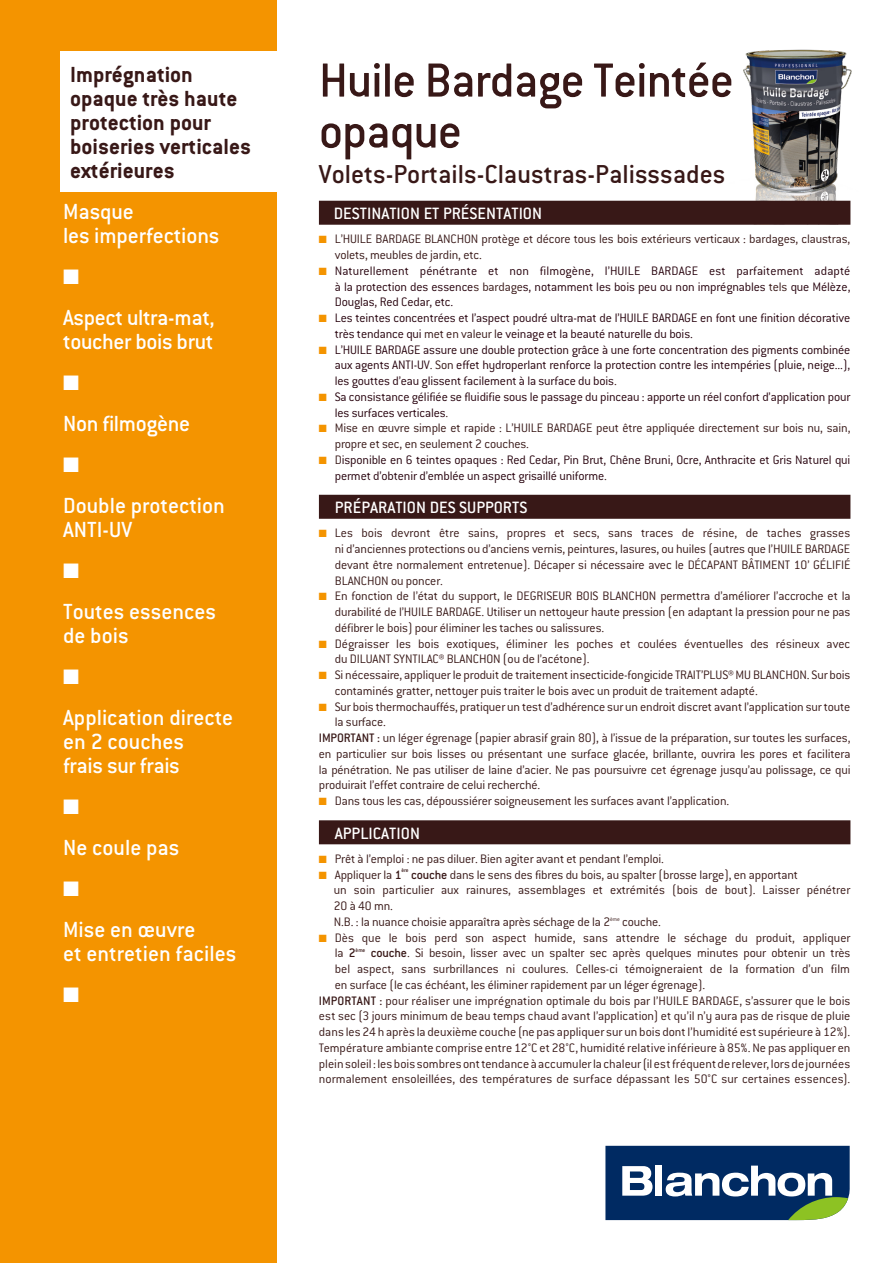
<style>
.page{position:relative;width:893px;height:1263px;background:#fff}
.page>*{position:absolute;margin:0;border:0;box-sizing:border-box;transform-origin:0 0}
.t1{font:500 52.5px/51px "Conduit ITC";letter-spacing:-.02em;color:#381817}
.t2{font:500 28.5px "Conduit ITC";color:#381817}
.t3{font:500 24px/24px "Conduit ITC";color:#fff}
.t4{font:700 24px/24px "Conduit ITC";color:#381817}
.t5{font:21px "Zapf Dingbats ITC";color:#fff}
.t6{font:500 18px "Conduit ITC";color:#fff}
.t7{font:300 13.5px/15.8px "Conduit ITC";letter-spacing:-.01em;color:#381817}
.t8{font:300 13.5px/15.8px "Conduit ITC";letter-spacing:-.01em;color:#26000c}
.t9{font:500 6px "Conduit ITC";letter-spacing:-.01em;color:#381817}
.t10{font:300 6px "Conduit ITC";color:#381817}
.s1{color:#f49400}
.s2{color:#381817}
.s3{font-weight:500}
</style>
<div class="page">
<img style="left:728px;top:49px;width:124px;height:176px">
<div style="left:0;top:0;width:276px;height:1263px;background:#f49400"></div>
<div style="left:319px;top:201px;width:531px;height:24px;background:#381817"></div>
<div style="left:319px;top:495px;width:531px;height:24px;background:#381817"></div>
<div style="left:319px;top:820px;width:531px;height:24px;background:#381817"></div>
<div style="left:61px;top:51px;width:220px;height:140px;background:#fff"></div>
<svg style="left:605px;top:1146px;width:245px;height:74px"></svg>
<h3 class="t4" style="left:70px;top:62px;width:182px">Imprégnation opaque très haute protection pour boiseries verticales extérieures</h3>
<h1 class="t1" style="left:319px;top:54px;width:417px">Huile Bardage Teintée opaque</h1>
<h2 class="t2" style="left:319px;top:158px;width:408px">Volets-Portails-Claustras-Palisssades</h2>
<h3 class="t3" style="left:63px;top:199px;width:158px">Masque<br>les imperfections</h3>
<h3 class="t5" style="left:63px;top:267px;width:17px">■</h3>
<h3 class="t3" style="left:63px;top:305px;width:153px">Aspect ultra-mat, toucher bois brut</h3>
<h3 class="t5" style="left:63px;top:373px;width:17px">■</h3>
<h3 class="t3" style="left:63px;top:411px;width:129px">Non filmogène</h3>
<h3 class="t5" style="left:63px;top:455px;width:17px">■</h3>
<h3 class="t3" style="left:63px;top:493px;width:163px">Double protection<br>ANTI-UV</h3>
<h3 class="t5" style="left:63px;top:561px;width:17px">■</h3>
<h3 class="t3" style="left:63px;top:599px;width:154px">Toutes essences de bois</h3>
<h3 class="t5" style="left:63px;top:667px;width:17px">■</h3>
<h3 class="t3" style="left:63px;top:705px;width:172px">Application directe en 2 couches<br>frais sur frais</h3>
<h3 class="t5" style="left:63px;top:797px;width:17px">■</h3>
<h3 class="t3" style="left:63px;top:835px;width:118px">Ne coule pas</h3>
<h3 class="t5" style="left:63px;top:879px;width:17px">■</h3>
<h3 class="t3" style="left:63px;top:918px;width:175px">Mise en œuvre<br>et entretien faciles</h3>
<h3 class="t5" style="left:63px;top:985px;width:17px">■</h3>
<h3 class="t6" style="left:334px;top:203px;width:210px">DESTINATION ET PRÉSENTATION</h3>
<p class="t7" style="left:335px;top:231px;width:517px;text-indent:-16px"><span class="s1">■</span> L’HUILE BARDAGE BLANCHON protège et décore tous les bois extérieurs verticaux : bardages, claustras, volets, meubles de jardin, etc.</p>
<p class="t8" style="left:335px;top:263px;width:517px;text-align:justify;text-indent:-16px"><span class="s1">■</span> Naturellement pénétrante et non filmogène, l’HUILE BARDAGE est parfaitement adapté à la protection des essence<span class="s2">s bardage</span>s, notamment les bois peu ou non imprégnables <span class="s2">tels</span> que Mélèze, Douglas, Red Cedar, etc.</p>
<p class="t8" style="left:335px;top:310px;width:517px;text-indent:-16px"><span class="s1">■</span> Les teintes concentrées et l’aspect poudré ultra-mat de l’HUILE BARDAGE en font une finition décorative très tendance qui <span class="s2">met en valeur l</span>e veinage et la beauté naturelle du bois.</p>
<p class="t8" style="left:335px;top:341px;width:517px;text-align:justify;text-indent:-16px"><span class="s1">■</span> L’HUILE BARDAGE assure une double protection grâce à une forte concentration des pigments combinée aux agents ANTI-UV<span class="s2">. Son</span> effet hydroperlant renforce la protection contre les intempéries (pluie, neige...), les gouttes d’eau glissent facilement à la surface du bois<span class="s2">.--</span></p>
<p class="t8" style="left:335px;top:389px;width:517px;text-indent:-16px"><span class="s1">■</span> Sa consistance gélifiée se fluidifie sous le passage du pinceau : apporte un réel confort d’application pour les surfaces verticales<span class="s2">.--</span></p>
<p class="t7" style="left:335px;top:420px;width:517px;text-indent:-16px"><span class="s1">■</span> Mise en œuvre simple et rapide : L’HUILE BARDAGE peut être appliquée directement sur bois nu, sain, propre et sec, en seulement 2 couches.--</p>
<p class="t8" style="left:335px;top:452px;width:517px;text-indent:-16px"><span class="s1">■</span> <span class="s2">D</span>isponible en 6 teintes opaques : Red Cedar, Pin Brut, Chêne Bruni, Ocre, Anthracite et Gris Naturel qui permet d’obtenir d’emblée un aspect grisaillé uniforme<span class="s2">.--</span></p>
<h3 class="t6" style="left:335px;top:497px;width:194px">PRÉPARATION DES SUPPORTS</h3>
<p class="t7" style="left:335px;top:525px;width:517px;text-align:justify;text-indent:-16px"><span class="s1">■</span> Les bois devront être sains, propres et secs, sans traces de résine, de taches grasses ni d’anciennes protections ou d’anciens vernis, peintures, lasures, ou huiles (autres que l’HUILE BARDAGE devant être normalement entretenue). Décaper si nécessaire avec le DÉCAPANT BÂTIMENT 10’ GÉLIFIÉ BLANCHON ou poncer.</p>
<p class="t7" style="left:335px;top:588px;width:517px;text-align:justify;text-indent:-16px"><span class="s1">■</span> En fonction de l’état du support, le DEGRISEUR BOIS BLANCHON permettra d’améliorer l’accroche et la durabilité de l’HUILE BARDAGE. Utiliser un nettoyeur haute pression (en adaptant la pression pour ne pas défibrer le bois) pour éliminer les taches ou salissures.</p>
<p class="t7" style="left:335px;top:635px;width:517px;text-indent:-16px"><span class="s1">■</span> Dégraisser les bois exotiques, éliminer les poches et coulées éventuelles des résineux avec du DILUANT SYNTILAC® BLANCHON (ou de l’acétone).</p>
<p class="t7" style="left:319px;top:667px;width:449px"><span class="s1">■</span> Si nécessaire, appliquer le produit de traitement insecticide-fongicide Trait’Plus® MU Blanchon</p>
<p class="t7" style="left:807px;top:667px;width:45px">. Sur bois</p>
<p class="t7" style="left:335px;top:683px;width:425px">contaminés gratter, nettoyer puis traiter le bois avec un produit de traitement adapté.---</p>
<p class="t7" style="left:319px;top:698px;width:533px"><span class="s1">■</span> Sur bois thermochauffés, pratiquer un test d’adhérence sur un endroit discret avant l’application sur toute</p>
<p class="t7" style="left:335px;top:714px;width:53px">la surface.</p>
<p class="t7" style="left:319px;top:730px;width:533px"><span class="s3">IMPORTANT :</span> un léger égrenage (papier abrasif grain 80), à l’issue de la préparation, sur toutes les surfaces,</p>
<p class="t7" style="left:319px;top:746px;width:533px">en particulier sur bois lisses ou présentant une surface glacée, brillante, ouvrira les pores et facilitera</p>
<p class="t7" style="left:319px;top:761px;width:533px">la pénétration. Ne pas utiliser de laine d’acier. Ne pas poursuivre cet égrenage jusqu’au polissage, ce qui</p>
<p class="t7" style="left:319px;top:777px;width:223px">produirait l’effet contraire de celui recherché.</p>
<p class="t7" style="left:319px;top:793px;width:412px"><span class="s1">■</span> Dans tous les cas, dépoussiérer soigneusement les surfaces avant l’application.</p>
<h3 class="t6" style="left:335px;top:823px;width:87px">APPLICATION</h3>
<p class="t7" style="left:319px;top:851px;width:347px"><span class="s1">■</span> Prêt à l’emploi : ne pas diluer. Bien agiter avant et pendant l’emploi.</p>
<p class="t7" style="left:319px;top:866px;width:84px"><span class="s1">■</span> Appliquer la <span class="s3">1</span></p>
<p class="t9" style="left:401px;top:867px;width:9px">ère</p>
<p class="t7" style="left:334px;top:866px;width:518px;text-indent:77px"><span class="s3">couche</span> dans le sens des fibres du bois, au spalter (brosse large), en apportant<br>un soin particulier aux rainures, assemblages et extrémités (bois de bout). Laisser pénétrer 20 à 40 mn.<br>N.B. : la nuance choisie apparaîtra après séchage de la 2</p>
<p class="t10" style="left:610px;top:916px;width:11px">ème</p>
<p class="t7" style="left:622px;top:914px;width:40px">couche.</p>
<p class="t7" style="left:335px;top:929px;width:517px;text-indent:-16px"><span class="s1">■</span> Dès que le bois perd son aspect humide, sans attendre le séchage du produit, appliquer la <span class="s3">2</span></p>
<p class="t9" style="left:356px;top:947px;width:11px">ème</p>
<p class="t7" style="left:371px;top:945px;width:481px"><span class="s3">couche</span>. Si besoin, lisser avec un spalter sec après quelques minutes pour obtenir un très</p>
<p class="t7" style="left:335px;top:961px;width:517px">bel aspect, sans surbrillances ni coulures. Celles-ci témoigneraient de la formation d’un film</p>
<p class="t7" style="left:335px;top:977px;width:372px">en surface (le cas échéant, les éliminer rapidement par un léger égrenage).</p>
<p class="t7" style="left:319px;top:992px;width:533px"><span class="s3">IMPORTANT :</span> pour réaliser une imprégnation optimale du bois par l’HUILE BARDAGE, s’assurer que le bois</p>
<p class="t7" style="left:319px;top:1008px;width:533px">est sec (3 jours minimum de beau temps chaud avant l’application) et qu’il n’y aura pas de risque de pluie</p>
<p class="t7" style="left:319px;top:1024px;width:533px">dans les 24 h après la deuxième couche (ne pas appliquer sur un bois dont l’humidité est supérieure à 12%).</p>
<p class="t7" style="left:319px;top:1040px;width:533px">Température ambiante comprise entre 12°C et 28°C, humidité relative inférieure à 85%. Ne pas appliquer en</p>
<p class="t7" style="left:319px;top:1055px;width:533px">plein soleil : les bois sombres ont tendance à accumuler la chaleur (il est fréquent de relever, lors de journées</p>
<p class="t7" style="left:319px;top:1071px;width:533px">normalement ensoleillées, des températures de surface dépassant les 50°C sur certaines essences).</p>
</div>
